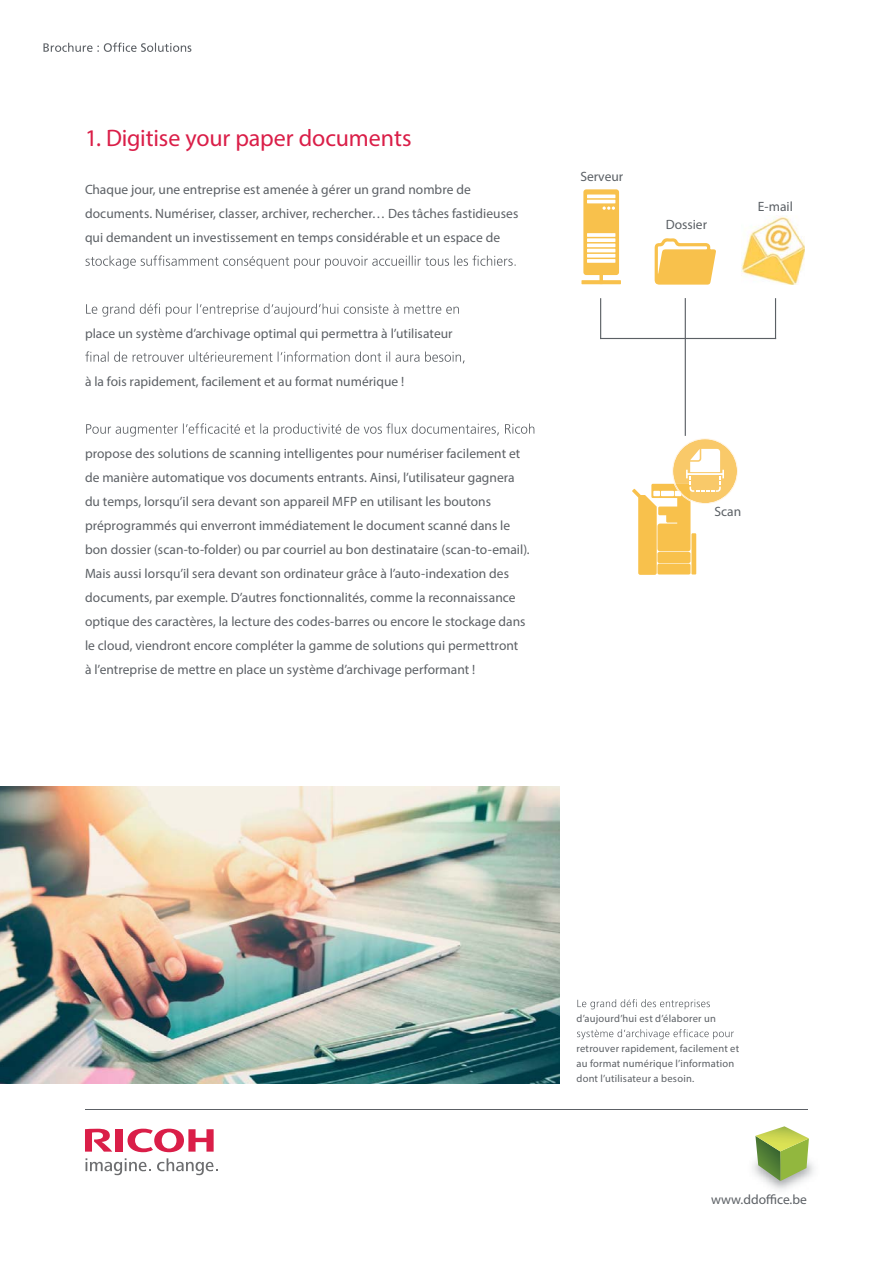
<style>
.page{position:relative;width:893px;height:1263px;background:#fff}
.page>*{position:absolute;margin:0;border:0;box-sizing:border-box;transform-origin:0 0}
.t1{font:24px "Frutiger LT";letter-spacing:-.005em;color:#da1e48}
.t2{font:300 13.5px/24px "Frutiger LT";color:#5c6065}
.t3{font:300 13.5px "Frutiger LT";color:#5b6065}
.t4{font:13.5px "Myriad Pro";color:#5c6065}
.t5{font:300 10.5px/15px "Frutiger LT";letter-spacing:.02em;color:#5c6065}
</style>
<div class="page">
<hr style="left:85px;top:1109px;width:723px;height:1px;background:#5c6065">
<svg style="left:127px;top:1129px;width:87px;height:23px"></svg>
<div style="left:116px;top:1129px;width:7px;height:23px;background:#da1e48"></div>
<svg style="left:85px;top:1129px;width:27px;height:23px"></svg>
<svg style="left:86px;top:1158px;width:65px;height:17px"></svg>
<svg style="left:157px;top:1158px;width:61px;height:17px"></svg>
<svg style="left:581px;top:189px;width:40px;height:95px"></svg>
<svg style="left:655px;top:238px;width:61px;height:47px"></svg>
<img style="left:741px;top:216px;width:64px;height:69px">
<svg style="left:632px;top:438px;width:106px;height:137px"></svg>
<hr style="left:685px;top:298px;width:1px;height:138px;background:#5b6065">
<hr style="left:600px;top:338px;width:176px;height:1px;background:#5b6065">
<hr style="left:775px;top:298px;width:1px;height:41px;background:#5b6065">
<hr style="left:600px;top:298px;width:1px;height:41px;background:#5b6065">
<img style="left:0;top:787px;width:559px;height:296px">
<svg style="left:85px;top:255px;width:431px;height:14px"></svg>
<svg style="left:86px;top:303px;width:373px;height:14px"></svg>
<svg style="left:85px;top:351px;width:380px;height:12px"></svg>
<svg style="left:86px;top:423px;width:448px;height:14px"></svg>
<svg style="left:43px;top:43px;width:148px;height:9px"></svg>
<svg style="left:577px;top:999px;width:133px;height:10px"></svg>
<svg style="left:577px;top:1029px;width:157px;height:10px"></svg>
<svg style="left:755px;top:1126px;width:54px;height:55px;background:#a8bf71"></svg>
<h1 class="t1" style="left:85px;top:129px;width:328px">1. Digitise your paper documents</h1>
<p class="t2" style="left:85px;top:178px;width:435px">Chaque jour, une entreprise est amenée à gérer un grand nombre de documents. Numériser, classer, archiver, rechercher… Des tâches fastidieuses qui demandent un investissement en temps considérable et un espace de</p>
<p class="t2" style="left:85px;top:322px;width:369px">place un système d’archivage optimal qui permettra à l’utilisateur</p>
<p class="t2" style="left:85px;top:370px;width:321px">à la fois rapidement, facilement et au format numérique !</p>
<p class="t2" style="left:85px;top:442px;width:446px">propose des solutions de scanning intelligentes pour numériser facilement et de manière automatique vos documents entrants. Ainsi, l’utilisateur gagnera du temps, lorsqu’il sera devant son appareil MFP en utilisant les boutons préprogrammés qui enverront immédiatement le document scanné dans le bon dossier (scan-to-folder) ou par courriel au bon destinataire (scan-to-email).<br>Mais aussi lorsqu’il sera devant son ordinateur grâce à l’auto-indexation des documents, par exemple. D’autres fonctionnalités, comme la reconnaissance optique des caractères, la lecture des codes-barres ou encore le stockage dans le cloud, viendront encore compléter la gamme de solutions qui permettront<br>à l’entreprise de mettre en place un système d’archivage performant !</p>
<p class="t3" style="left:580px;top:172px;width:44px">Serveur</p>
<p class="t3" style="left:666px;top:220px;width:43px">Dossier</p>
<p class="t3" style="left:758px;top:202px;width:36px">E-mail</p>
<p class="t3" style="left:714px;top:506px;width:28px">Scan</p>
<p class="t5" style="left:576px;top:1012px;width:141px">d’aujourd’hui est d’élaborer un</p>
<p class="t5" style="left:576px;top:1042px;width:164px">retrouver rapidement, facilement et au format numérique l’information dont l’utilisateur a besoin.</p>
<p class="t4" style="left:711px;top:1192px;width:97px">www.ddoffice.be</p>
</div>
